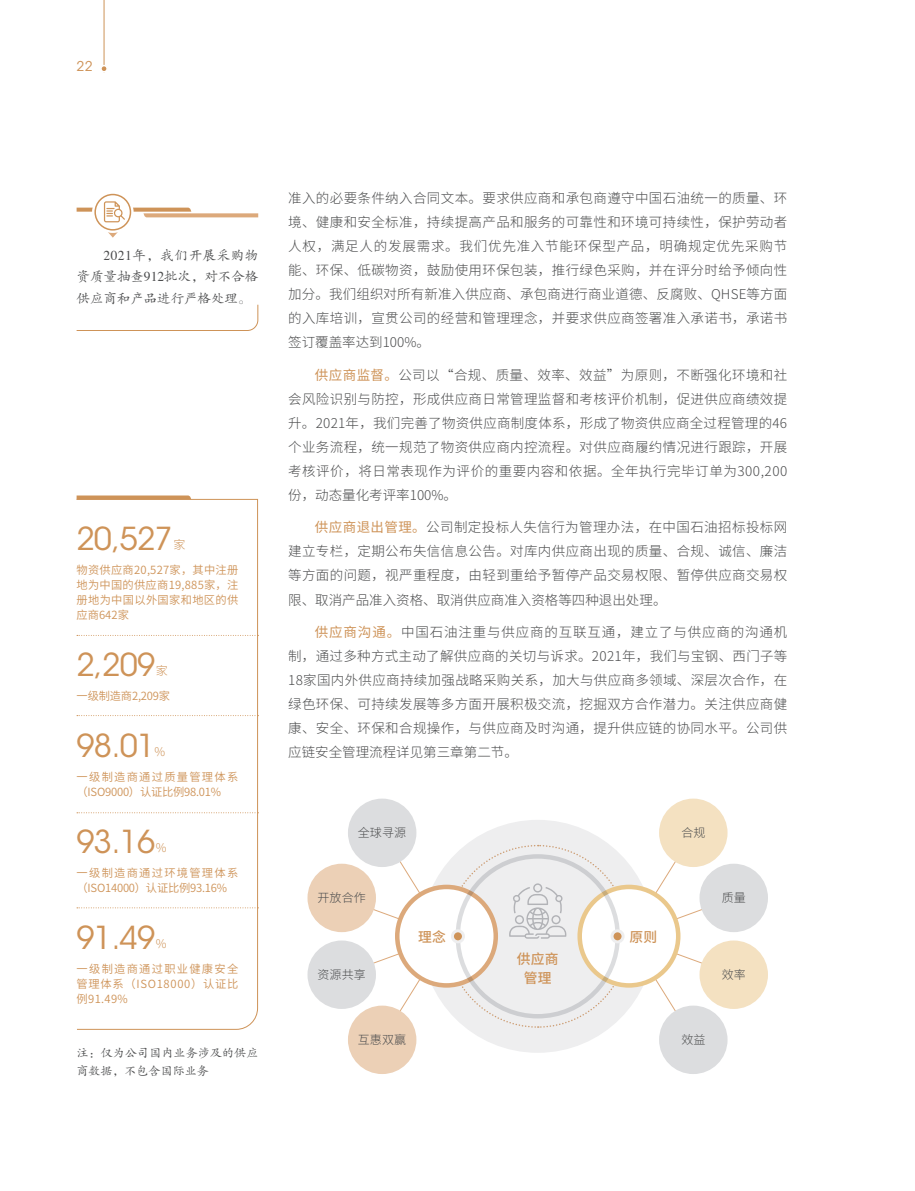
<style>
.page{position:relative;width:915px;height:1191px;background:#fff}
.page>*{position:absolute;margin:0;border:0;box-sizing:border-box;transform-origin:0 0}
.t1{font:31.5px "ITC Avant Garde Std";letter-spacing:-.025em;color:#ce9358}
.t2{font:500 13.8px/19.5px "Source Han Sans CN";letter-spacing:.01em;color:#ce9358;text-align:center}
.t3{font:300 13.5px/24px "Source Han Sans CN";letter-spacing:.025em;color:#4b4c4d;text-align:justify}
.t4{font:13.5px/21.5px "FZKTK GBK1 0";letter-spacing:-.005em;color:#4b4c4d;text-align:justify}
.t5{font:13.5px "ITC Avant Garde Std";color:#ce9358}
.t6{font:12px/18px "FZKTK GBK1 0";letter-spacing:.01em;color:#4b4c4d}
.t7{font:300 12px "Source Han Sans CN";letter-spacing:.01em;color:#4b4c4d}
.t8{font:300 12px "Source Han Sans CN";color:#ce9358}
.t9{font:11.25px/15px "Source Han Sans CN";letter-spacing:.03em;color:#ce9358;text-align:justify}
.t10{font:11.25px/15px "Source Han Sans CN";letter-spacing:-.02em;color:#ce9358}
.t11{font:11.25px "Source Han Sans CN";letter-spacing:-.015em;color:#ce9358}
.s1{font-family:"Times"}
.s2{font-weight:400;color:#ce9358}
</style>
<div class="page">
<hr style="left:104px;top:0;width:1px;height:72px;background:#ce9358">
<div style="left:100px;top:65px;width:8px;height:7px;border:2px solid #fff;border-radius:50%"></div>
<div style="left:421px;top:820px;width:233px;height:232px;background:#eeeeef;border-radius:50%"></div>
<svg style="left:76px;top:304px;width:182px;height:27px"></svg>
<svg style="left:92px;top:191px;width:42px;height:42px"></svg>
<svg style="left:95px;top:194px;width:35px;height:36px"></svg>
<div style="left:94px;top:194px;width:37px;height:36px;border:2px solid #ce9358;border-radius:50%"></div>
<svg style="left:77px;top:201px;width:181px;height:37px"></svg>
<svg style="left:77px;top:495px;width:114px;height:3px"></svg>
<svg style="left:76px;top:498px;width:182px;height:532px"></svg>
<div style="left:348px;top:1005px;width:68px;height:69px;background:#ecd0b6;border-radius:50%"></div>
<div style="left:307px;top:940px;width:69px;height:69px;background:#dcdddf;border-radius:50%"></div>
<div style="left:348px;top:798px;width:68px;height:69px;background:#dcdddf;border-radius:50%"></div>
<div style="left:307px;top:863px;width:69px;height:69px;background:#ecd0b6;border-radius:50%"></div>
<div style="left:658px;top:1005px;width:69px;height:69px;background:#dcdddf;border-radius:50%"></div>
<div style="left:699px;top:940px;width:68px;height:69px;background:#f4e1c1;border-radius:50%"></div>
<div style="left:658px;top:798px;width:69px;height:69px;background:#f4e1c1;border-radius:50%"></div>
<div style="left:699px;top:863px;width:68px;height:69px;background:#dcdddf;border-radius:50%"></div>
<svg style="left:341px;top:832px;width:393px;height:208px"></svg>
<p class="t5" style="left:77px;top:58px;width:17px">22</p>
<p class="t4" style="left:77px;top:245px;width:183px;text-indent:27px"><span class="s1">2021</span>年，我们开展采购物资质量抽查<span class="s1">912</span>批次，对不合格供应商和产品进行严格处理。</p>
<h1 class="t1" style="left:77px;top:519px;width:97px">20,527</h1>
<p class="t8" style="left:173px;top:538px;width:13px">家</p>
<p class="t9" style="left:77px;top:562px;width:163px">物资供应商20,527家，其中注册地为中国的供应商19,885家，注册地为中国以外国家和地区的供应商642家</p>
<h1 class="t1" style="left:77px;top:645px;width:80px">2,209</h1>
<p class="t8" style="left:156px;top:664px;width:13px">家</p>
<p class="t11" style="left:77px;top:689px;width:95px">一级制造商2,209家</p>
<h1 class="t1" style="left:77px;top:726px;width:80px">98.01</h1>
<p class="t8" style="left:154px;top:745px;width:12px">%</p>
<p class="t9" style="left:77px;top:769px;width:163px">一级制造商通过质量管理体系（ISO9000）认证比例98.01%</p>
<h1 class="t1" style="left:77px;top:822px;width:80px">93.16</h1>
<p class="t8" style="left:156px;top:841px;width:12px">%</p>
<p class="t10" style="left:77px;top:865px;width:163px">一级制造商通过环境管理体系（ISO14000）认证比例93.16%</p>
<h1 class="t1" style="left:77px;top:918px;width:80px">91.49</h1>
<p class="t8" style="left:156px;top:937px;width:12px">%</p>
<p class="t9" style="left:77px;top:961px;width:163px">一级制造商通过职业健康安全管理体系（ISO18000）认证比例91.49%</p>
<p class="t6" style="left:77px;top:1044px;width:183px">注：仅为公司国内业务涉及的供应商数据，不包含国际业务</p>
<p class="t3" style="left:288px;top:187px;width:500px">准入的必要条件纳入合同文本。要求供应商和承包商遵守中国石油统一的质量、环境、健康和安全标准，持续提高产品和服务的可靠性和环境可持续性，保护劳动者人权，满足人的发展需求。我们优先准入节能环保型产品，明确规定优先采购节能、环保、低碳物资，鼓励使用环保包装，推行绿色采购，并在评分时给予倾向性加分。我们组织对所有新准入供应商、承包商进行商业道德、反腐败、QHSE等方面的入库培训，宣贯公司的经营和管理理念，并要求供应商签署准入承诺书，承诺书签订覆盖率达到100%。</p>
<p class="t3" style="left:288px;top:363px;width:500px;text-indent:27px"><span class="s2">供应商监督。</span>公司以“合规、质量、效率、效益”为原则，不断强化环境和社会风险识别与防控，形成供应商日常管理监督和考核评价机制，促进供应商绩效提升。2021年，我们完善了物资供应商制度体系，形成了物资供应商全过程管理的46个业务流程，统一规范了物资供应商内控流程。对供应商履约情况进行跟踪，开展考核评价，将日常表现作为评价的重要内容和依据。全年执行完毕订单为300,200份，动态量化考评率100%。</p>
<p class="t3" style="left:288px;top:516px;width:500px;text-indent:27px"><span class="s2">供应商退出管理。</span>公司制定投标人失信行为管理办法，在中国石油招标投标网建立专栏，定期公布失信信息公告。对库内供应商出现的质量、合规、诚信、廉洁等方面的问题，视严重程度，由轻到重给予暂停产品交易权限、暂停供应商交易权限、取消产品准入资格、取消供应商准入资格等四种退出处理。</p>
<p class="t3" style="left:288px;top:620px;width:500px;text-indent:27px"><span class="s2">供应商沟通。</span>中国石油注重与供应商的互联互通，建立了与供应商的沟通机制，通过多种方式主动了解供应商的关切与诉求。2021年，我们与宝钢、西门子等18家国内外供应商持续加强战略采购关系，加大与供应商多领域、深层次合作，在绿色环保、可持续发展等多方面开展积极交流，挖掘双方合作潜力。关注供应商健康、安全、环保和合规操作，与供应商及时沟通，提升供应链的协同水平。公司供应链安全管理流程详见第三章第二节。</p>
<p class="t7" style="left:357px;top:825px;width:50px">全球寻源</p>
<p class="t7" style="left:681px;top:825px;width:26px">合规</p>
<p class="t7" style="left:317px;top:890px;width:50px">开放合作</p>
<p class="t7" style="left:721px;top:890px;width:26px">质量</p>
<p class="t2" style="left:418px;top:927px;width:29px">理念</p>
<p class="t2" style="left:629px;top:927px;width:29px">原则</p>
<p class="t7" style="left:317px;top:967px;width:50px">资源共享</p>
<p class="t2" style="left:516px;top:949px;width:43px">供应商管理</p>
<p class="t7" style="left:721px;top:967px;width:26px">效率</p>
<p class="t7" style="left:357px;top:1032px;width:50px">互惠双赢</p>
<p class="t7" style="left:681px;top:1032px;width:26px">效益</p>
</div>
